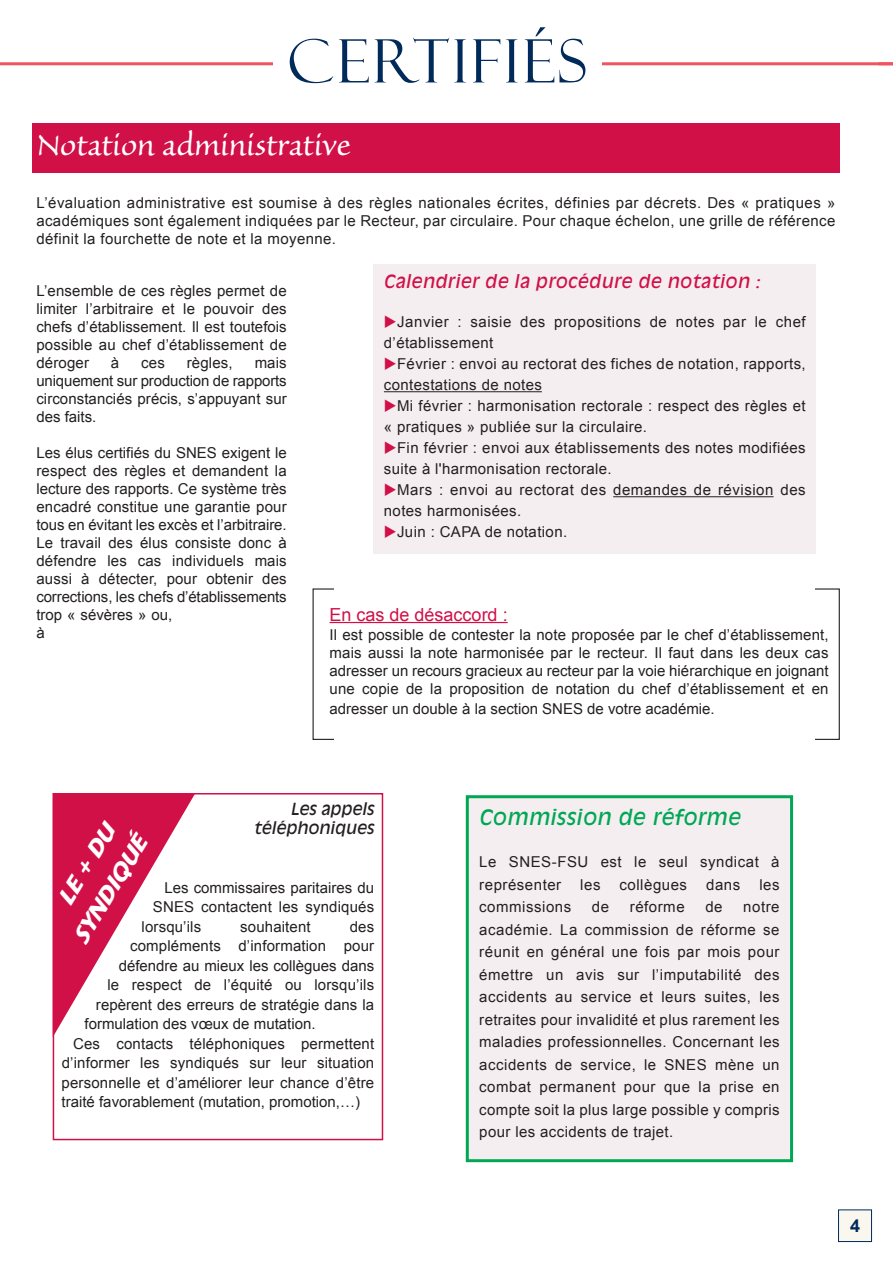
<style>
.page{position:relative;width:893px;height:1263px;background:#fff}
.page>*{position:absolute;margin:0;border:0;box-sizing:border-box;transform-origin:0 0}
.t1{font:60px "Felix Titling";letter-spacing:.05em;color:#002a5a}
.t2{font:37.5px "Sanvito";letter-spacing:-.01em;color:#fff}
.t3{font:italic 700 24px/33px "Highlander";color:#fff;text-align:right}
.t4{font:italic 21px "Antique Olive";letter-spacing:.025em;color:#00a754}
.t5{font:italic 18px "Antique Olive";letter-spacing:.025em;color:#d11048}
.t6{font:18px "Arial";color:#d11048}
.t7{font:700 18px "Arial";color:#002a5a}
.t8{font:italic 16.5px/19.5px "Antique Olive";color:#231f20;text-align:right}
.t9{font:15px/18px "Arial";letter-spacing:.01em;color:#231f20;text-align:justify}
.t10{font:15px/21px "Arial";letter-spacing:.035em;color:#231f20}
.s1{color:#d11048}
</style>
<div class="page">
<hr style="left:0;top:62px;width:893px;height:3px;background:#ef5561">
<div style="left:273px;top:21px;width:328px;height:83px;background:#fff"></div>
<div style="left:32px;top:123px;width:808px;height:50px;background:#d11048"></div>
<svg style="left:53px;top:793px;width:330px;height:347px"></svg>
<svg style="left:53px;top:793px;width:142px;height:244px"></svg>
<div style="left:469px;top:798px;width:321px;height:361px;background:#f4eef0"></div>
<div style="left:466px;top:795px;width:327px;height:367px;border:3px solid #00a754"></div>
<div style="left:839px;top:1210px;width:32px;height:31px;background:#faf7ef"></div>
<div style="left:838px;top:1210px;width:34px;height:32px;border:1px solid #002a5a"></div>
<div style="left:373px;top:264px;width:443px;height:290px;background:#f4eef0"></div>
<hr style="left:384px;top:391px;width:158px;height:1px;background:#231f20">
<hr style="left:613px;top:496px;width:161px;height:1px;background:#231f20">
<hr style="left:330px;top:622px;width:178px;height:1px;background:#d11048">
<h1 class="t1" style="left:288px;top:27px;width:301px">CERTIFIÉS</h1>
<h2 class="t2" style="left:36px;top:131px;width:316px">Notation administrative</h2>
<p class="t9" style="left:36px;top:194px;width:800px">L’évaluation administrative est soumise à des règles nationales écrites, définies par décrets. Des « pratiques » académiques sont également indiquées par le Recteur, par circulaire. Pour chaque échelon, une grille de référence définit la fourchette de note et la moyenne.</p>
<p class="t9" style="left:36px;top:282px;width:252px">L’ensemble de ces règles permet de limiter l’arbitraire et le pouvoir des chefs d’établissement. Il est toutefois possible au chef d’établissement de déroger</p>
<p class="t5" style="left:384px;top:274px;width:378px">Calendrier de la procédure de notation :</p>
<p class="t10" style="left:384px;top:311px;width:423px"><span class="s1">◆</span>Janvier : saisie des propositions de notes par le chef d’établissement</p>
<p class="t9" style="left:384px;top:353px;width:423px;line-height:21px"><span class="s1">◆</span>Février : envoi au rectorat des fiches de notation, rapports, contestations de notes</p>
<p class="t9" style="left:384px;top:395px;width:423px;line-height:21px"><span class="s1">◆</span>Mi février : harmonisation rectorale : respect des règles et « pratiques » publiée sur la circulaire.</p>
<p class="t9" style="left:384px;top:437px;width:423px;line-height:21px"><span class="s1">◆</span>Fin février : envoi aux établissements des notes modifiées suite à l'harmonisation rectorale.</p>
<p class="t10" style="left:384px;top:479px;width:423px"><span class="s1">◆</span>Mars : envoi au rectorat des demandes de révision des notes harmonisées.</p>
<p class="t9" style="left:384px;top:523px;width:185px"><span class="s1">◆</span>Juin : CAPA de notation.</p>
<p class="t9" style="left:111px;top:354px;width:10px">à</p>
<p class="t9" style="left:141px;top:354px;width:25px">ces</p>
<p class="t9" style="left:187px;top:354px;width:47px">règles,</p>
<p class="t9" style="left:36px;top:354px;width:252px;text-indent:218px">mais uniquement sur production de rapports circonstanciés précis, s’appuyant sur des faits.</p>
<p class="t9" style="left:36px;top:444px;width:252px;text-align:left">Les élus certifiés du SNES exigent le respect des règles et demandent la lecture des rapports. Ce système très encadré constitue une garantie pour tous en évitant les excès et l’arbitraire.<br>Le travail des élus consiste donc à défendre les cas individuels mais aussi à détecter, pour obtenir des corrections, les chefs d’établissements trop « sévères » ou,<br>à</p>
<p class="t6" style="left:330px;top:604px;width:180px">En cas de désaccord :</p>
<p class="t9" style="left:330px;top:626px;width:501px">Il est possible de contester la note proposée par le chef d’établissement, mais aussi la note harmonisée par le recteur. Il faut dans les deux cas adresser un recours gracieux au recteur par la voie hiérarchique en joignant une copie de la proposition de notation du chef d’établissement et en</p>
<p class="t9" style="left:330px;top:700px;width:387px">adresser un double à la section SNES de votre académie.</p>
<p class="t8" style="left:254px;top:800px;width:122px">Les appels téléphoniques</p>
<h3 class="t3" style="left:39px;top:917px;width:122px;rotate:-59deg">LE + DU<br>SYNDIQUÉ</h3>
<p class="t9" style="left:164px;top:878px;width:211px">Les commissaires paritaires du</p>
<p class="t9" style="left:153px;top:898px;width:223px">SNES contactent les syndiqués</p>
<p class="t9" style="left:142px;top:917px;width:61px">lorsqu’ils</p>
<p class="t9" style="left:240px;top:917px;width:72px">souhaitent</p>
<p class="t9" style="left:350px;top:917px;width:26px">des</p>
<p class="t9" style="left:130px;top:937px;width:246px">compléments d’information pour</p>
<p class="t9" style="left:119px;top:956px;width:257px">défendre au mieux les collègues dans</p>
<p class="t9" style="left:107px;top:976px;width:268px">le respect de l’équité ou lorsqu’ils</p>
<p class="t9" style="left:96px;top:995px;width:280px">repèrent des erreurs de stratégie dans la</p>
<p class="t9" style="left:85px;top:1015px;width:232px">formulation des vœux de mutation.</p>
<p class="t9" style="left:73px;top:1034px;width:302px">Ces contacts téléphoniques permettent</p>
<p class="t9" style="left:62px;top:1054px;width:314px">d’informer les syndiqués sur leur situation</p>
<p class="t9" style="left:62px;top:1073px;width:314px">personnelle et d’améliorer leur chance d’être</p>
<p class="t9" style="left:62px;top:1093px;width:300px">traité favorablement (mutation, promotion,…)</p>
<h3 class="t4" style="left:479px;top:809px;width:263px">Commission de réforme</h3>
<p class="t10" style="left:479px;top:851px;width:302px;line-height:22.5px">Le SNES-FSU est le seul syndicat à représenter</p>
<p class="t9" style="left:580px;top:876px;width:22px">les</p>
<p class="t10" style="left:620px;top:874px;width:69px">collègues</p>
<p class="t9" style="left:706px;top:876px;width:36px">dans</p>
<p class="t9" style="left:759px;top:876px;width:22px">les</p>
<p class="t10" style="left:479px;top:897px;width:93px">commissions</p>
<p class="t9" style="left:592px;top:898px;width:19px">de</p>
<p class="t10" style="left:630px;top:897px;width:56px">réforme</p>
<p class="t9" style="left:705px;top:898px;width:19px">de</p>
<p class="t9" style="left:479px;top:896px;width:302px;line-height:22.5px;text-indent:264px">notre académie. La commission de réforme se réunit en général une fois par mois pour émettre un avis sur l’imputabilité des accidents au service et leurs suites, les retraites pour invalidité et plus rarement les maladies professionnelles. Concernant les accidents de service, le SNES mène un combat permanent pour que la prise en compte soit la plus large possible y compris pour les accidents de trajet.</p>
<p class="t7" style="left:850px;top:1216px;width:12px">4</p>
</div>
